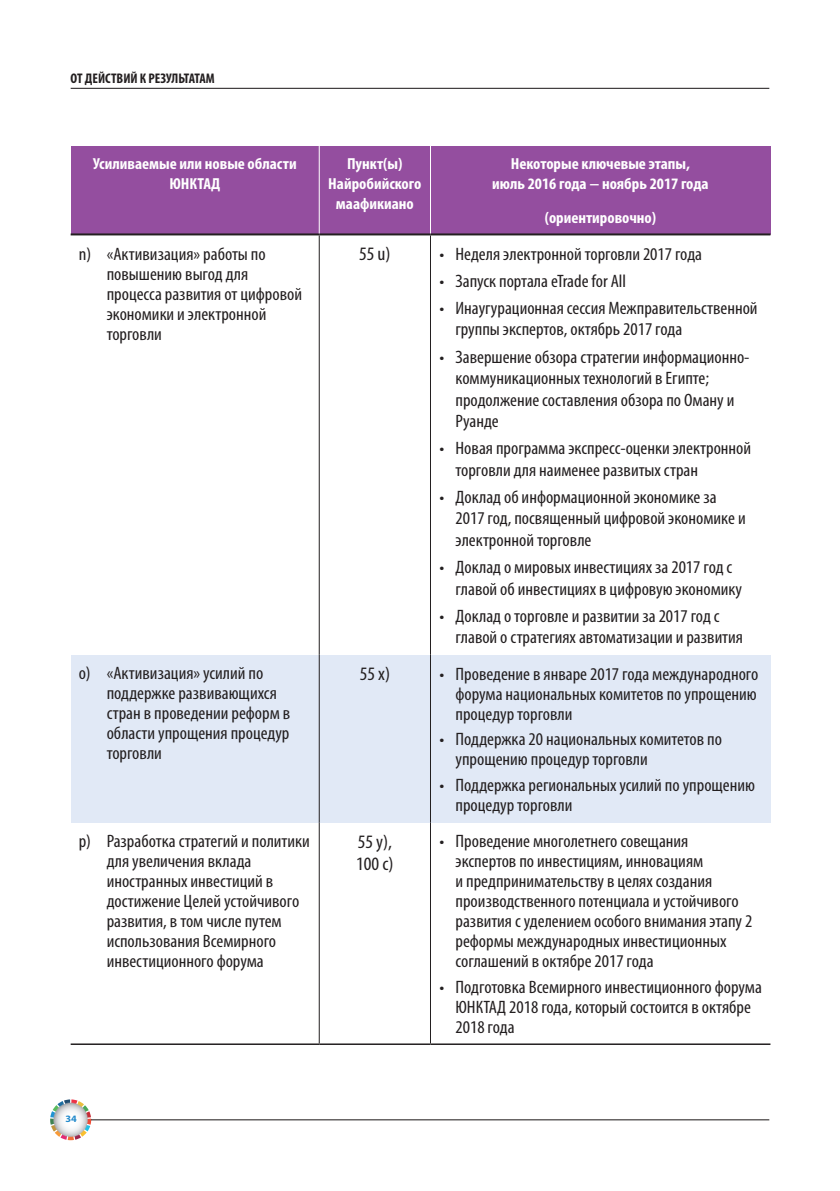
<style>
.page{position:relative;width:840px;height:1191px;background:#fff}
.page>*{position:absolute;margin:0;border:0;box-sizing:border-box;transform-origin:0 0}
.t1{font:condensed 19px/22px "Myriad Pro";color:#231f20;scale:1.05 1}
.t2{font:condensed 18px/20px "Myriad Pro";color:#231f20;scale:1.05 1}
.t3{font:700 condensed 16px/20px "Myriad Pro";color:#fff;text-align:center;scale:1.05 1}
.t4{font:700 condensed 14px "Myriad Pro";color:#231f20}
.t5{font:700 9.8px "Myriad Pro";color:#238acb;scale:1.05 1}
</style>
<div class="page">
<hr style="left:67px;top:1119px;width:701px;height:1px;background:#231f20">
<svg style="left:50px;top:1099px;width:42px;height:41px"></svg>
<hr style="left:71px;top:88px;width:697px;height:1px;background:#231f20">
<div style="left:71px;top:146px;width:699px;height:88px;background:#944e9f"></div>
<div style="left:71px;top:654px;width:699px;height:168px;background:#e1e9f6"></div>
<hr style="left:71px;top:233px;width:248px;height:2px;background:#231f20">
<hr style="left:319px;top:233px;width:111px;height:2px;background:#231f20">
<hr style="left:430px;top:233px;width:340px;height:2px;background:#231f20">
<hr style="left:318px;top:146px;width:1px;height:87px;background:#fff">
<hr style="left:430px;top:146px;width:1px;height:87px;background:#fff">
<hr style="left:318px;top:235px;width:1px;height:419px;background:#231f20">
<hr style="left:430px;top:235px;width:1px;height:419px;background:#231f20">
<hr style="left:318px;top:654px;width:1px;height:168px;background:#231f20">
<hr style="left:430px;top:654px;width:1px;height:168px;background:#231f20">
<hr style="left:318px;top:822px;width:1px;height:221px;background:#231f20">
<hr style="left:430px;top:822px;width:1px;height:221px;background:#231f20">
<hr style="left:71px;top:1043px;width:248px;height:2px;background:#231f20">
<hr style="left:319px;top:1043px;width:111px;height:2px;background:#231f20">
<hr style="left:430px;top:1043px;width:340px;height:2px;background:#231f20">
<p class="t4" style="left:71px;top:69px;width:145px">ОТ ДЕЙСТВИЙ К РЕЗУЛЬТАТАМ</p>
<p class="t3" style="left:93px;top:153px;width:195px">Усиливаемые или новые области<br>ЮНКТАД</p>
<p class="t3" style="left:328px;top:153px;width:90px">Пункт(ы)<br>Найробийского маафикиано</p>
<p class="t3" style="left:492px;top:153px;width:207px">Некоторые ключевые этапы,<br>июль 2016 года − ноябрь 2017 года</p>
<p class="t3" style="left:544px;top:207px;width:108px">(ориентировочно)</p>
<p class="t2" style="left:107px;top:243px;width:187px;text-indent:-28px">n) «Активизация» работы по повышению выгод для процесса развития от цифровой экономики и электронной торговли</p>
<p class="t1" style="left:359px;top:243px;width:31px">55 u)</p>
<p class="t2" style="left:439px;top:243px;width:251px">• Неделя электронной торговли 2017 года</p>
<p class="t2" style="left:439px;top:270px;width:179px">• Запуск портала eTrade for All</p>
<p class="t2" style="left:455px;top:297px;width:289px;line-height:21.4px;text-indent:-16px">• Инаугурационная сессия Межправительственной группы экспертов, октябрь 2017 года</p>
<p class="t2" style="left:455px;top:346px;width:281px;line-height:21.4px;text-indent:-16px">• Завершение обзора стратегии информационно&shy;коммуникационных технологий в Египте; продолжение составления обзора по Оману и Руанде</p>
<p class="t2" style="left:455px;top:437px;width:283px;line-height:21.4px;text-indent:-16px">• Новая программа экспресс-оценки электронной торговли для наименее развитых стран</p>
<p class="t2" style="left:455px;top:486px;width:278px;line-height:21.4px;text-indent:-16px">• Доклад об информационной экономике за<br>2017 год, посвященный цифровой экономике и электронной торговле</p>
<p class="t2" style="left:455px;top:556px;width:274px;line-height:21.4px;text-indent:-16px">• Доклад о мировых инвестициях за 2017 год с главой об инвестициях в цифровую экономику</p>
<p class="t2" style="left:455px;top:605px;width:275px;line-height:21.4px;text-indent:-16px">• Доклад о торговле и развитии за 2017 год с главой о стратегиях автоматизации и развития</p>
<p class="t2" style="left:107px;top:663px;width:176px;text-indent:-28px">o) «Активизация» усилий по поддержке развивающихся стран в проведении реформ в области упрощения процедур торговли</p>
<p class="t1" style="left:359px;top:663px;width:30px">55 x)</p>
<p class="t2" style="left:455px;top:663px;width:290px;text-align:justify;text-indent:-16px">• Проведение в январе 2017 года международного форума национальных комитетов по упрощению процедур торговли</p>
<p class="t2" style="left:455px;top:729px;width:255px;text-indent:-16px">• Поддержка 20 национальных комитетов по упрощению процедур торговли</p>
<p class="t2" style="left:455px;top:774px;width:286px;text-indent:-16px">• Поддержка региональных усилий по упрощению процедур торговли</p>
<p class="t2" style="left:107px;top:831px;width:195px;text-indent:-28px">p) Разработка стратегий и политики для увеличения вклада иностранных инвестиций в достижение Целей устойчивого развития, в том числе путем использования Всемирного инвестиционного форума</p>
<p class="t1" style="left:356px;top:830px;width:37px">55 y),<br>100 c)</p>
<p class="t2" style="left:455px;top:831px;width:284px;text-indent:-16px">• Проведение многолетнего совещания экспертов по инвестициям, инновациям<br>и предпринимательству в целях создания производственного потенциала и устойчивого развития с уделением особого внимания этапу 2 реформы международных инвестиционных соглашений в октябре 2017 года</p>
<p class="t2" style="left:455px;top:976px;width:293px;text-indent:-16px">• Подготовка Всемирного инвестиционного форума<br>ЮНКТАД 2018 года, который состоится в октябре<br>2018 года</p>
<p class="t5" style="left:65px;top:1112px;width:12px">34</p>
</div>
